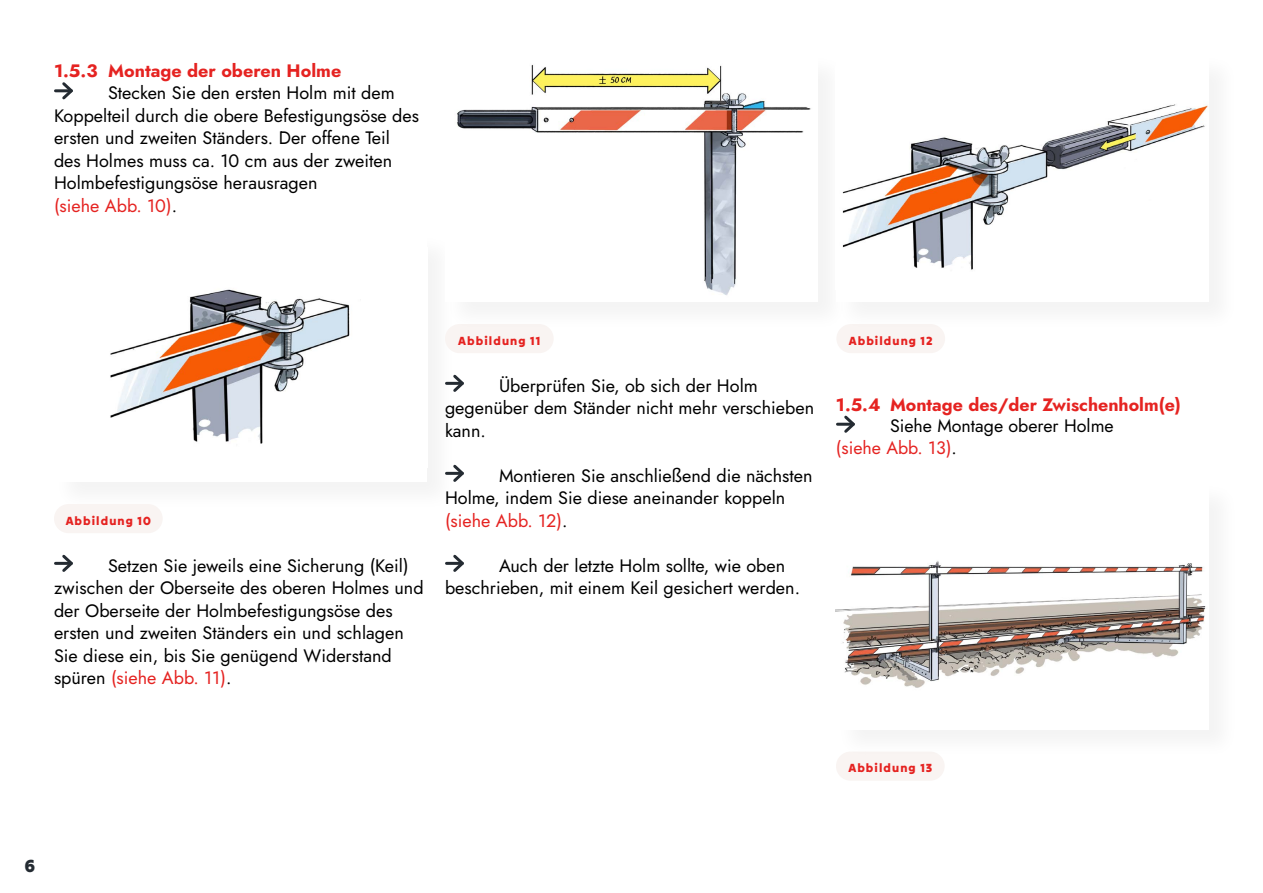
<style>
.page{position:relative;width:1263px;height:893px;background:#fff}
.page>*{position:absolute;margin:0;border:0;box-sizing:border-box;transform-origin:0 0}
.t1{font:18px/22.5px "Jost";color:#000}
.t2{font:18px "Jost";color:#e52321}
.t3{font:18px "Tilt Warp";color:#242b32}
.t4{font:12px "Tilt Warp";letter-spacing:.09em;color:#e52321}
.s1{color:#e52321}
</style>
<div class="page">
<div style="left:836px;top:752px;width:109px;height:29px;background:#f9f4f2;border-radius:15px"></div>
<div style="left:835px;top:480px;width:405px;height:280px;background:#fff"></div>
<img style="left:836px;top:561px;width:370px;height:127px">
<hr style="left:837px;top:423px;width:16px;height:3px;background:#242b32">
<svg style="left:841px;top:415px;width:14px;height:18px"></svg>
<div style="left:53px;top:233px;width:405px;height:280px;background:#f9f9f9"></div>
<div style="left:54px;top:234px;width:373px;height:248px;background:#fff"></div>
<img style="left:110px;top:289px;width:240px;height:155px">
<div style="left:54px;top:504px;width:109px;height:29px;background:#f9f4f2;border-radius:15px"></div>
<div style="left:445px;top:324px;width:109px;height:29px;background:#f9f4f2;border-radius:15px"></div>
<div style="left:836px;top:324px;width:109px;height:29px;background:#f9f4f2;border-radius:15px"></div>
<hr style="left:56px;top:89px;width:15px;height:3px;background:#242b32">
<svg style="left:60px;top:82px;width:13px;height:18px"></svg>
<div style="left:444px;top:53px;width:405px;height:280px;background:#fff"></div>
<img style="left:457px;top:65px;width:354px;height:230px">
<div style="left:835px;top:53px;width:405px;height:280px;background:#f9f9f9"></div>
<div style="left:836px;top:54px;width:373px;height:248px;background:#fff"></div>
<img style="left:842px;top:104px;width:366px;height:166px">
<hr style="left:56px;top:562px;width:15px;height:3px;background:#242b32">
<svg style="left:60px;top:554px;width:13px;height:18px"></svg>
<hr style="left:446px;top:382px;width:16px;height:3px;background:#242b32">
<svg style="left:450px;top:374px;width:14px;height:18px"></svg>
<hr style="left:446px;top:472px;width:16px;height:3px;background:#242b32">
<svg style="left:450px;top:464px;width:14px;height:18px"></svg>
<hr style="left:446px;top:562px;width:16px;height:3px;background:#242b32">
<svg style="left:450px;top:554px;width:14px;height:18px"></svg>
<p class="t2" style="left:54px;top:58px;width:289px">1.5.3 Montage der oberen Holme</p>
<p class="t1" style="left:54px;top:82px;width:367px;text-indent:54px">Stecken Sie den ersten Holm mit dem Koppelteil durch die obere Befestigungsöse des ersten und zweiten Ständers. Der offene Teil des Holmes muss ca. 10 cm aus der zweiten Holmbefestigungsöse herausragen<br><span class="s1">(siehe Abb. 10)</span>.</p>
<p class="t4" style="left:66px;top:510px;width:87px">Abbildung 10</p>
<p class="t1" style="left:54px;top:554px;width:371px;text-indent:54px">Setzen Sie jeweils eine Sicherung (Keil) zwischen der Oberseite des oberen Holmes und der Oberseite der Holmbefestigungsöse des ersten und zweiten Ständers ein und schlagen Sie diese ein, bis Sie genügend Widerstand spüren <span class="s1">(siehe Abb. 11)</span>.</p>
<p class="t4" style="left:458px;top:330px;width:84px">Abbildung 11</p>
<p class="t4" style="left:849px;top:331px;width:85px">Abbildung 12</p>
<p class="t1" style="left:445px;top:374px;width:371px;text-indent:54px">Überprüfen Sie, ob sich der Holm gegenüber dem Ständer nicht mehr verschieben kann.</p>
<p class="t1" style="left:445px;top:464px;width:369px;text-indent:54px">Montieren Sie anschließend die nächsten<br>Holme, indem Sie diese aneinander koppeln <span class="s1">(siehe Abb. 12)</span>.</p>
<p class="t1" style="left:445px;top:554px;width:357px;text-indent:54px">Auch der letzte Holm sollte, wie oben beschrieben, mit einem Keil gesichert werden.</p>
<p class="t2" style="left:836px;top:392px;width:347px">1.5.4 Montage des/der Zwischenholm(e)</p>
<p class="t1" style="left:836px;top:415px;width:279px;line-height:21.6px;text-indent:54px">Siehe Montage oberer Holme <span class="s1">(siehe Abb. 13)</span>.</p>
<p class="t4" style="left:848px;top:758px;width:85px">Abbildung 13</p>
<p class="t3" style="left:25px;top:850px;width:12px">6</p>
</div>
